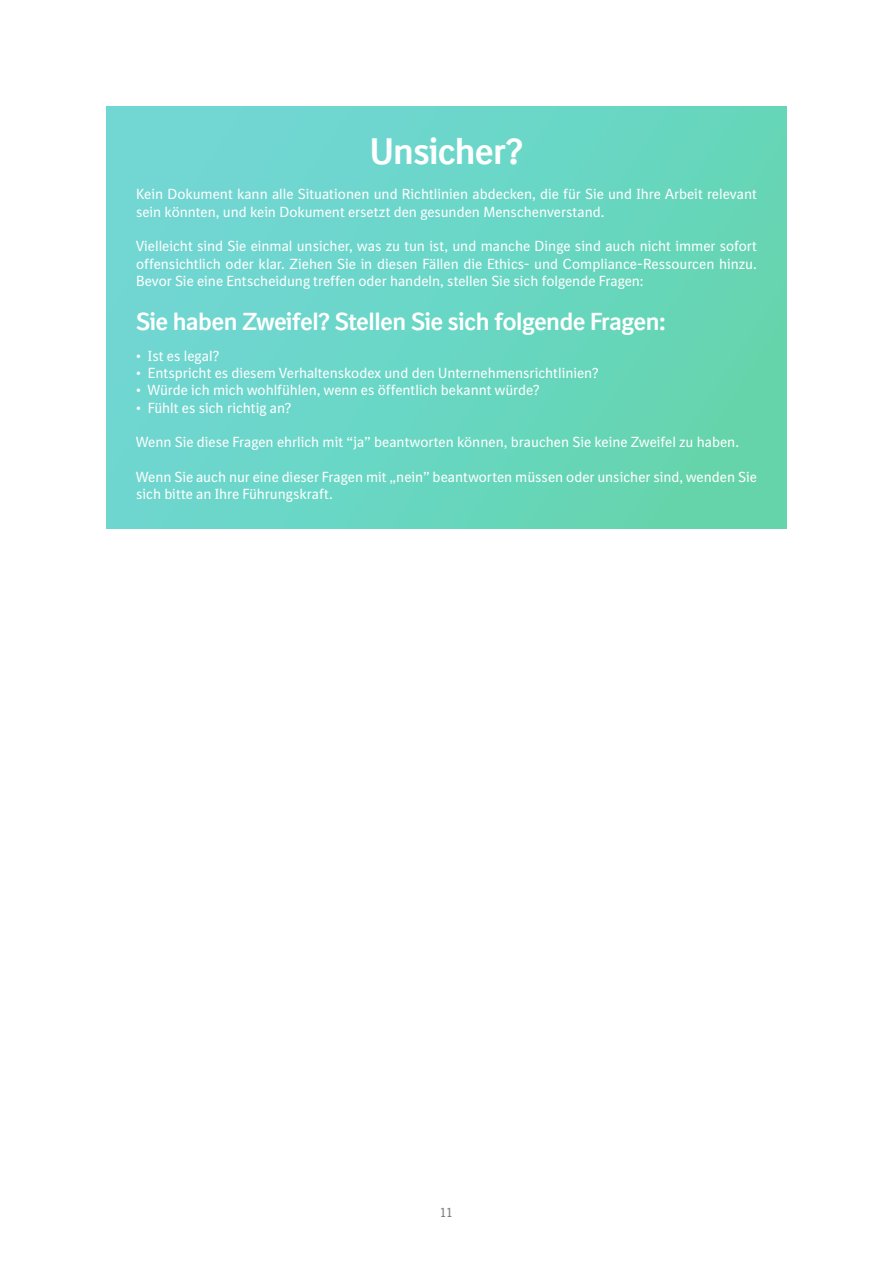
<style>
.page{position:relative;width:893px;height:1263px;background:#fff}
.page>*{position:absolute;margin:0;border:0;box-sizing:border-box;transform-origin:0 0}
.t1{font:700 36px "BI Sans NEXT";letter-spacing:-.015em;color:#fff}
.t2{font:700 24px "BI Sans NEXT";letter-spacing:-.015em;color:#fff}
.t3{font:14.25px/17.2px "BI Sans NEXT";color:#fff}
.t4{font:13.5px "BI Sans NEXT";color:#818281}
</style>
<div class="page">
<div style="left:106px;top:106px;width:681px;height:423px;background:linear-gradient(to right,#70d7d6,#64d5b0)"></div>
<h1 class="t1" style="left:370px;top:130px;width:155px">Unsicher?</h1>
<p class="t3" style="left:136px;top:186px;width:622px">Kein Dokument kann alle Situationen und Richtlinien abdecken, die für Sie und Ihre Arbeit relevant sein könnten, und kein Dokument ersetzt den gesunden Menschenverstand.</p>
<p class="t3" style="left:136px;top:238px;width:622px;text-align:justify">Vielleicht sind Sie einmal unsicher, was zu tun ist, und manche Dinge sind auch nicht immer sofort offensichtlich oder klar. Ziehen Sie in diesen Fällen die Ethics- und Compliance-Ressourcen hinzu.<br>Bevor Sie eine Entscheidung treffen oder handeln, stellen Sie sich folgende Fragen:</p>
<h2 class="t2" style="left:136px;top:307px;width:531px">Sie haben Zweifel? Stellen Sie sich folgende Fragen:</h2>
<p class="t3" style="left:136px;top:347px;width:85px">• Ist es legal?</p>
<p class="t3" style="left:136px;top:364px;width:464px">• Entspricht es diesem Verhaltenskodex und den Unternehmensrichtlinien?</p>
<p class="t3" style="left:136px;top:382px;width:405px">• Würde ich mich wohlfühlen, wenn es öffentlich bekannt würde?</p>
<p class="t3" style="left:136px;top:399px;width:157px">• Fühlt es sich richtig an?</p>
<p class="t3" style="left:136px;top:433px;width:605px">Wenn Sie diese Fragen ehrlich mit “ja” beantworten können, brauchen Sie keine Zweifel zu haben.</p>
<p class="t3" style="left:136px;top:468px;width:622px">Wenn Sie auch nur eine dieser Fragen mit „nein” beantworten müssen oder unsicher sind, wenden Sie sich bitte an Ihre Führungskraft.</p>
<p class="t4" style="left:440px;top:1204px;width:15px">11</p>
</div>
